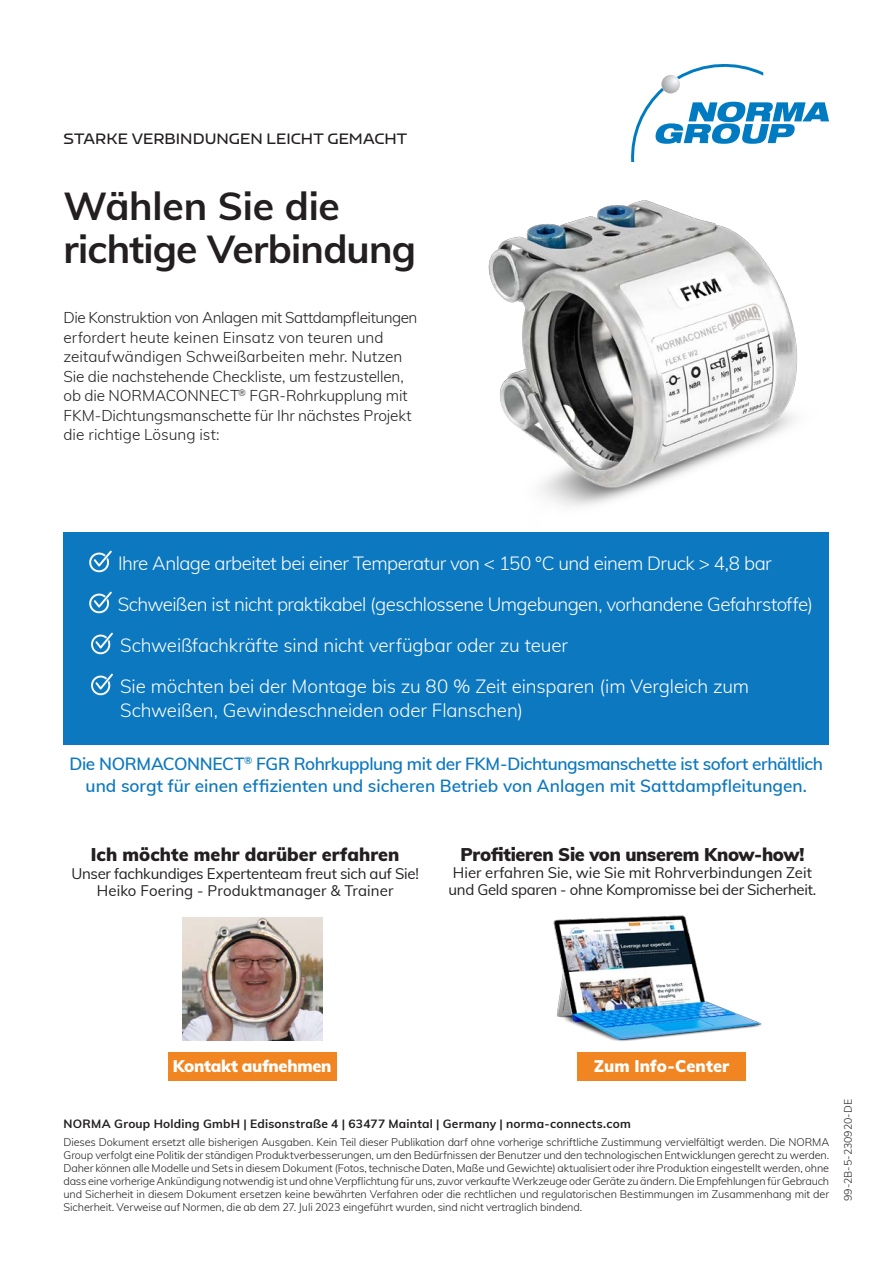
<style>
.page{position:relative;width:893px;height:1263px;background:#fff}
.page>*{position:absolute;margin:0;border:0;box-sizing:border-box;transform-origin:0 0}
.t1{font:700 39px/43.5px "Muli";letter-spacing:-.02em;color:#231f20}
.t2{font:300 18.75px/24px "Muli";letter-spacing:-.02em;color:#fff}
.t3{font:900 18px "Muli";color:#231f20}
.t4{font:600 17.25px/22.5px "Muli";letter-spacing:-.01em;color:#0c78bf;text-align:center}
.t5{font:900 16.5px "Muli";letter-spacing:-.015em;color:#fff}
.t6{font:900 16.5px "Muli";letter-spacing:.005em;color:#fff}
.t7{font:300 15.3px/19.5px "Muli";letter-spacing:-.01em;color:#231f20}
.t8{font:15px/17.2px "Muli";letter-spacing:-.015em;color:#231f20}
.t9{font:15px "Muli";letter-spacing:.01em;color:#231f20}
.t10{font:600 15px "Nizzoli";letter-spacing:.005em;color:#231f20}
.t11{font:700 12px "Muli";letter-spacing:.015em;color:#231f20}
.t12{font:300 10.8px/13px "Muli";letter-spacing:-.01em;color:#231f20;text-align:justify}
.t13{font:300 10.5px "Muli";color:#231f20}
</style>
<div class="page">
<div style="left:64px;top:532px;width:765px;height:213px;background:#0c78bf"></div>
<img style="left:89px;top:550px;width:23px;height:23px">
<img style="left:89px;top:591px;width:23px;height:23px">
<img style="left:91px;top:632px;width:22px;height:23px">
<img style="left:91px;top:673px;width:22px;height:23px">
<img style="left:488px;top:200px;width:310px;height:306px">
<div style="left:168px;top:1052px;width:168px;height:28px;background:#f18521"></div>
<div style="left:577px;top:1052px;width:169px;height:28px;background:#f18521"></div>
<img style="left:182px;top:917px;width:140px;height:123px">
<img style="left:554px;top:915px;width:208px;height:126px">
<svg style="left:631px;top:88px;width:198px;height:74px"></svg>
<svg style="left:677px;top:64px;width:86px;height:15px"></svg>
<svg style="left:661px;top:75px;width:19px;height:18px"></svg>
<p class="t10" style="left:64px;top:129px;width:345px">STARKE VERBINDUNGEN LEICHT GEMACHT</p>
<p class="t1" style="left:64px;top:182px;width:354px">Wählen Sie die richtige Verbindung</p>
<p class="t7" style="left:64px;top:307px;width:355px">Die Konstruktion von Anlagen mit Sattdampfleitungen erfordert heute keinen Einsatz von teuren und zeitaufwändigen Schweißarbeiten mehr. Nutzen Sie die nachstehende Checkliste, um festzustellen, ob die NORMACONNECT<sup>®</sup> FGR-Rohrkupplung mit FKM-Dichtungsmanschette für Ihr nächstes Projekt die richtige Lösung ist:</p>
<p class="t2" style="left:118px;top:550px;width:655px">Ihre Anlage arbeitet bei einer Temperatur von &lt; 150 °C und einem Druck &gt; 4,8 bar</p>
<p class="t2" style="left:118px;top:591px;width:697px">Schweißen ist nicht praktikabel (geschlossene Umgebungen, vorhandene Gefahrstoffe)</p>
<p class="t2" style="left:120px;top:632px;width:449px">Schweißfachkräfte sind nicht verfügbar oder zu teuer</p>
<p class="t2" style="left:120px;top:673px;width:631px">Sie möchten bei der Montage bis zu 80 % Zeit einsparen (im Vergleich zum<br>Schweißen, Gewindeschneiden oder Flanschen)</p>
<p class="t4" style="left:70px;top:751px;width:755px">Die NORMACONNECT<sup>®</sup> FGR Rohrkupplung mit der FKM-Dichtungsmanschette ist sofort erhältlich und sorgt für einen effizienten und sicheren Betrieb von Anlagen mit Sattdampfleitungen.</p>
<p class="t3" style="left:91px;top:841px;width:310px">Ich möchte mehr darüber erfahren</p>
<p class="t8" style="left:71px;top:864px;width:349px">Unser fachkundiges Expertenteam freut sich auf Sie!</p>
<p class="t9" style="left:97px;top:879px;width:298px">Heiko Foering - Produktmanager &amp; Trainer</p>
<p class="t3" style="left:460px;top:841px;width:346px">Profitieren Sie von unserem Know-how!</p>
<p class="t8" style="left:449px;top:863px;width:369px">Hier erfahren Sie, wie Sie mit Rohrverbindungen Zeit und Geld sparen - ohne Kompromisse bei der Sicherheit.</p>
<p class="t5" style="left:173px;top:1053px;width:160px">Kontakt aufnehmen</p>
<p class="t6" style="left:594px;top:1053px;width:137px">Zum Info-Center</p>
<p class="t11" style="left:64px;top:1115px;width:569px">NORMA Group Holding GmbH | Edisonstraße 4 | 63477 Maintal | Germany | norma-connects.com</p>
<p class="t12" style="left:64px;top:1135px;width:767px">Dieses Dokument ersetzt alle bisherigen Ausgaben. Kein Teil dieser Publikation darf ohne vorherige schriftliche Zustimmung vervielfältigt werden. Die NORMA Group verfolgt eine Politik der ständigen Produktverbesserungen, um den Bedürfnissen der Benutzer und den technologischen Entwicklungen gerecht zu werden.<br>Daher können alle Modelle und Sets in diesem Dokument (Fotos, technische Daten, Maße und Gewichte) aktualisiert oder ihre Produktion eingestellt werden, ohne dass eine vorherige Ankündigung notwendig ist und ohne Verpflichtung für uns, zuvor verkaufte Werkzeuge oder Geräte zu ändern. Die Empfehlungen für Gebrauch und Sicherheit in diesem Dokument ersetzen keine bewährten Verfahren oder die rechtlichen und regulatorischen Bestimmungen im Zusammenhang mit der Sicherheit. Verweise auf Normen, die ab dem 27. Juli 2023 eingeführt wurden, sind nicht vertraglich bindend.</p>
<p class="t13" style="left:840px;top:1201px;width:103px;rotate:-90deg">99-2B-5-230920-DE</p>
</div>
